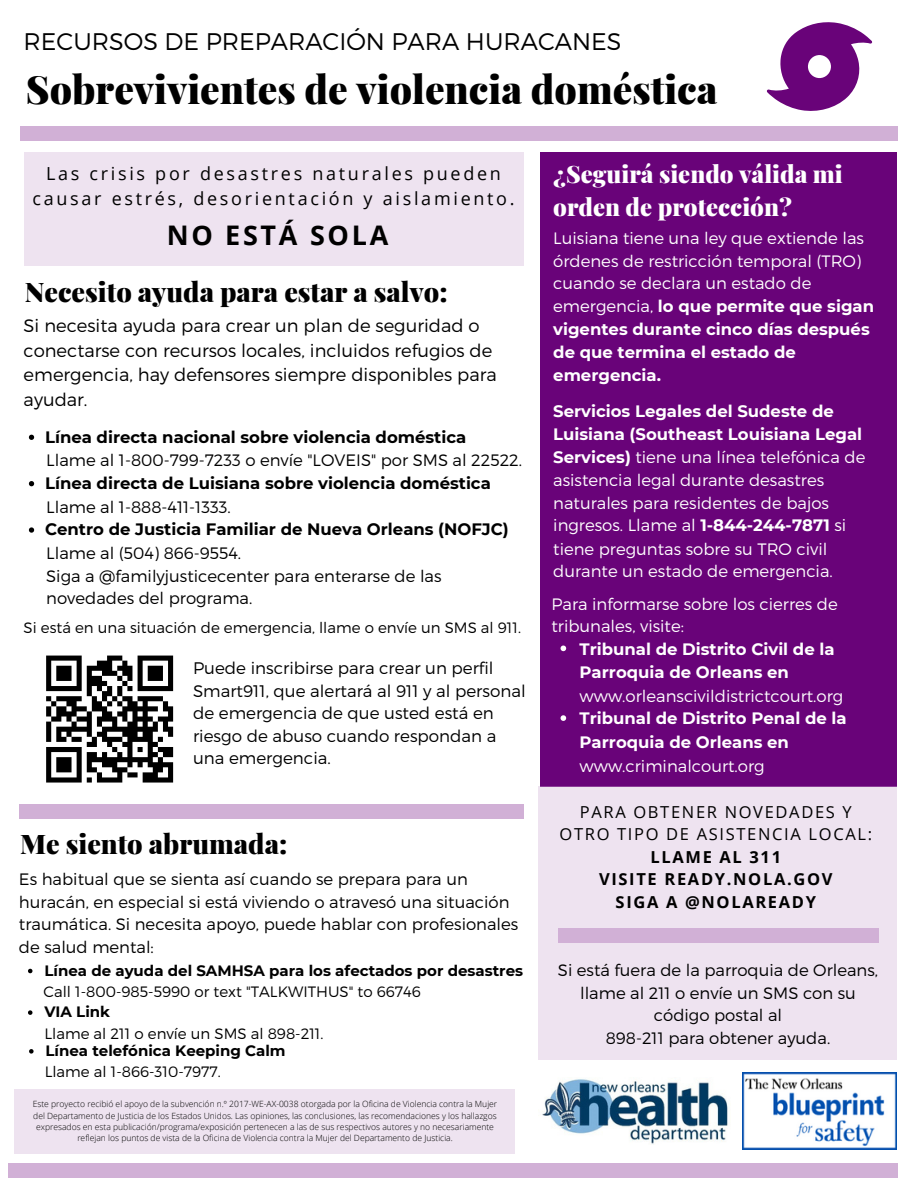
<style>
.page{position:relative;width:918px;height:1188px;background:#fff}
.page>*{position:absolute;margin:0;border:0;box-sizing:border-box;transform-origin:0 0}
.t1{font:900 39px "Playfair Display";color:#000}
.t2{font:900 27px "Playfair Display";color:#000}
.t3{font:700 27px "Open Sans";letter-spacing:.1em;color:#000}
.t4{font:900 24px/32.7px "Playfair Display";color:#fff}
.t5{font:300 24px "Montserrat";color:#000}
.t6{font:300 18px/24.5px "Montserrat";color:#000}
.t7{font:18px/24.8px "Open Sans";letter-spacing:.15em;color:#000;text-align:center}
.t8{font:300 16.8px/22.5px "Montserrat";color:#000}
.t9{font:300 16.5px/23px "Montserrat";color:#fff}
.t10{font:300 16.5px/22.5px "Montserrat";color:#000;text-align:center}
.t11{font:700 16.5px/23.7px "Montserrat";color:#fff}
.t12{font:700 16.5px "Montserrat";color:#000}
.t13{font:16.5px/22.5px "Open Sans";letter-spacing:.1em;color:#000;text-align:center}
.t14{font:700 16.5px "Open Sans";letter-spacing:.1em;color:#000}
.t15{font:300 15px "Montserrat";color:#000}
.t16{font:700 15px "Montserrat";color:#000}
.t17{font:300 8.55px/11.4px "Open Sans";color:#000;text-align:center}
.s1{font-weight:700}
.s2{font-weight:300}
</style>
<div class="page">
<div style="left:20px;top:126px;width:878px;height:15px;background:#d1b0d6"></div>
<img style="left:743px;top:1073px;width:154px;height:76px">
<div style="left:540px;top:152px;width:356px;height:634px;background:#690379"></div>
<div style="left:538px;top:786px;width:358px;height:274px;background:#eee3f0"></div>
<div style="left:558px;top:929px;width:320px;height:14px;background:#d1b0d6"></div>
<svg style="left:28px;top:969px;width:4px;height:4px"></svg>
<svg style="left:28px;top:1010px;width:4px;height:5px"></svg>
<div style="left:8px;top:1163px;width:890px;height:14px;background:#d1b0d6"></div>
<img style="left:542px;top:1079px;width:186px;height:65px">
<div style="left:24px;top:152px;width:500px;height:114px;background:#eee3f0"></div>
<div style="left:19px;top:804px;width:505px;height:15px;background:#d1b0d6"></div>
<div style="left:46px;top:656px;width:36px;height:5px;background:#000"></div>
<div style="left:107px;top:656px;width:15px;height:5px;background:#000"></div>
<div style="left:138px;top:656px;width:35px;height:5px;background:#000"></div>
<svg style="left:46px;top:661px;width:127px;height:122px"></svg>
<div style="left:97px;top:777px;width:25px;height:6px;background:#000"></div>
<div style="left:143px;top:777px;width:30px;height:6px;background:#000"></div>
<svg style="left:767px;top:22px;width:105px;height:89px"></svg>
<svg style="left:561px;top:646px;width:5px;height:5px"></svg>
<svg style="left:561px;top:715px;width:5px;height:6px"></svg>
<svg style="left:29px;top:435px;width:5px;height:5px"></svg>
<svg style="left:29px;top:481px;width:5px;height:5px"></svg>
<svg style="left:29px;top:527px;width:5px;height:6px"></svg>
<svg style="left:29px;top:1049px;width:5px;height:5px"></svg>
<div style="left:14px;top:1089px;width:501px;height:65px;background:#eee3f0"></div>
<p class="t5" style="left:24px;top:26px;width:599px">RECURSOS DE PREPARACIÓN PARA HURACANES</p>
<h3 class="t1" style="left:26px;top:61px;width:693px">Sobrevivientes de violencia doméstica</h3>
<p class="t7" style="left:33px;top:161px;width:484px">Las crisis por desastres naturales pueden causar estrés, desorientación y aislamiento.</p>
<p class="t3" style="left:167px;top:216px;width:223px">NO ESTÁ SOLA</p>
<p class="t2" style="left:25px;top:273px;width:424px">Necesito ayuda para estar a salvo:</p>
<p class="t6" style="left:24px;top:313px;width:475px">Si necesita ayuda para crear un plan de seguridad o conectarse con recursos locales, incluidos refugios de emergencia, hay defensores siempre disponibles para ayudar.</p>
<p class="t12" style="left:45px;top:427px;width:423px">Línea directa nacional sobre violencia doméstica</p>
<p class="t10" style="left:46px;top:448px;width:477px">Llame al 1-800-799-7233 o envíe "LOVEIS" por SMS al 22522.</p>
<p class="t12" style="left:45px;top:473px;width:447px">Línea directa de Luisiana sobre violencia doméstica</p>
<p class="t10" style="left:46px;top:495px;width:186px">Llame al 1-888-411-1333.</p>
<p class="t12" style="left:45px;top:519px;width:465px">Centro de Justicia Familiar de Nueva Orleans (NOFJC)</p>
<p class="t10" style="left:46px;top:541px;width:196px">Llame al (504) 866-9554.</p>
<p class="t10" style="left:46px;top:564px;width:397px">Siga a @familyjusticecenter para enterarse de las</p>
<h3 class="t10" style="left:46px;top:586px;width:208px">novedades del programa.</h3>
<p class="t15" style="left:24px;top:618px;width:499px">Si está en una situación de emergencia, llame o envíe un SMS al 911.</p>
<p class="t8" style="left:193px;top:656px;width:334px">Puede inscribirse para crear un perfil Smart911, que alertará al 911 y al personal de emergencia de que usted está en riesgo de abuso cuando respondan a una emergencia.</p>
<h6 class="t2" style="left:20px;top:824px;width:269px">Me siento abrumada:</h6>
<p class="t10" style="left:19px;top:867px;width:501px;text-align:left">Es habitual que se sienta así cuando se prepara para un huracán, en especial si está viviendo o atravesó una situación traumática. Si necesita apoyo, puede hablar con profesionales de salud mental:</p>
<h2 class="t16" style="left:44px;top:961px;width:480px">Línea de ayuda del SAMHSA para los afectados por desastres</h2>
<h5 class="t15" style="left:44px;top:982px;width:379px">Call 1-800-985-5990 or text "TALKWITHUS" to 66746</h5>
<p class="t16" style="left:44px;top:1003px;width:67px">VIA Link</p>
<p class="t15" style="left:44px;top:1023px;width:281px">Llame al 211 o envíe un SMS al 898-211.</p>
<p class="t16" style="left:46px;top:1041px;width:242px">Línea telefónica Keeping Calm</p>
<p class="t15" style="left:45px;top:1062px;width:178px">Llame al 1-866-310-7977.</p>
<p class="t17" style="left:33px;top:1098px;width:466px">Este proyecto recibió el apoyo de la subvención n.º 2017-WE-AX-0038 otorgada por la Oficina de Violencia contra la Mujer del Departamento de Justicia de los Estados Unidos. Las opiniones, las conclusiones, las recomendaciones y los hallazgos expresados en esta publicación/programa/exposición pertenecen a las de sus respectivos autores y no necesariamente reflejan los puntos de vista de la Oficina de Violencia contra la Mujer del Departamento de Justicia.</p>
<p class="t4" style="left:553px;top:157px;width:291px">¿Seguirá siendo válida mi orden de protección?</p>
<p class="t9" style="left:553px;top:226px;width:322px">Luisiana tiene una ley que extiende las órdenes de restricción temporal (TRO) cuando se declara un estado de emergencia, <span class="s1">lo que permite que sigan vigentes durante cinco días después de que termina el estado de emergencia.</span></p>
<p class="t9" style="left:553px;top:398px;width:314px"><span class="s1">Servicios Legales del Sudeste de Luisiana (Southeast Louisiana Legal Services)</span> tiene una línea telefónica de asistencia legal durante desastres naturales para residentes de bajos ingresos. Llame al <span class="s1">1-844-244-7871</span> si tiene preguntas sobre su TRO civil durante un estado de emergencia.</p>
<p class="t9" style="left:552px;top:592px;width:288px;line-height:22.5px">Para informarse sobre los cierres de tribunales, visite:</p>
<p class="t11" style="left:580px;top:637px;width:265px">Tribunal de Distrito Civil de la<br>Parroquia de Orleans en <span class="s2">www.orleanscivildistrictcourt.org</span></p>
<p class="t11" style="left:580px;top:707px;width:269px">Tribunal de Distrito Penal de la<br>Parroquia de Orleans en <span class="s2">www.criminalcourt.org</span></p>
<h1 class="t13" style="left:560px;top:800px;width:314px">PARA OBTENER NOVEDADES Y<br>OTRO TIPO DE ASISTENCIA LOCAL:<br><span class="s1">LLAME AL 311<br>VISITE READY.NOLA.GOV</span></h1>
<p class="t14" style="left:616px;top:890px;width:202px">SIGA A @NOLAREADY</p>
<p class="t10" style="left:558px;top:958px;width:322px">Si está fuera de la parroquia de Orleans, llame al 211 o envíe un SMS con su código postal al</p>
<h4 class="t10" style="left:606px;top:1026px;width:226px">898-211 para obtener ayuda.</h4>
</div>
